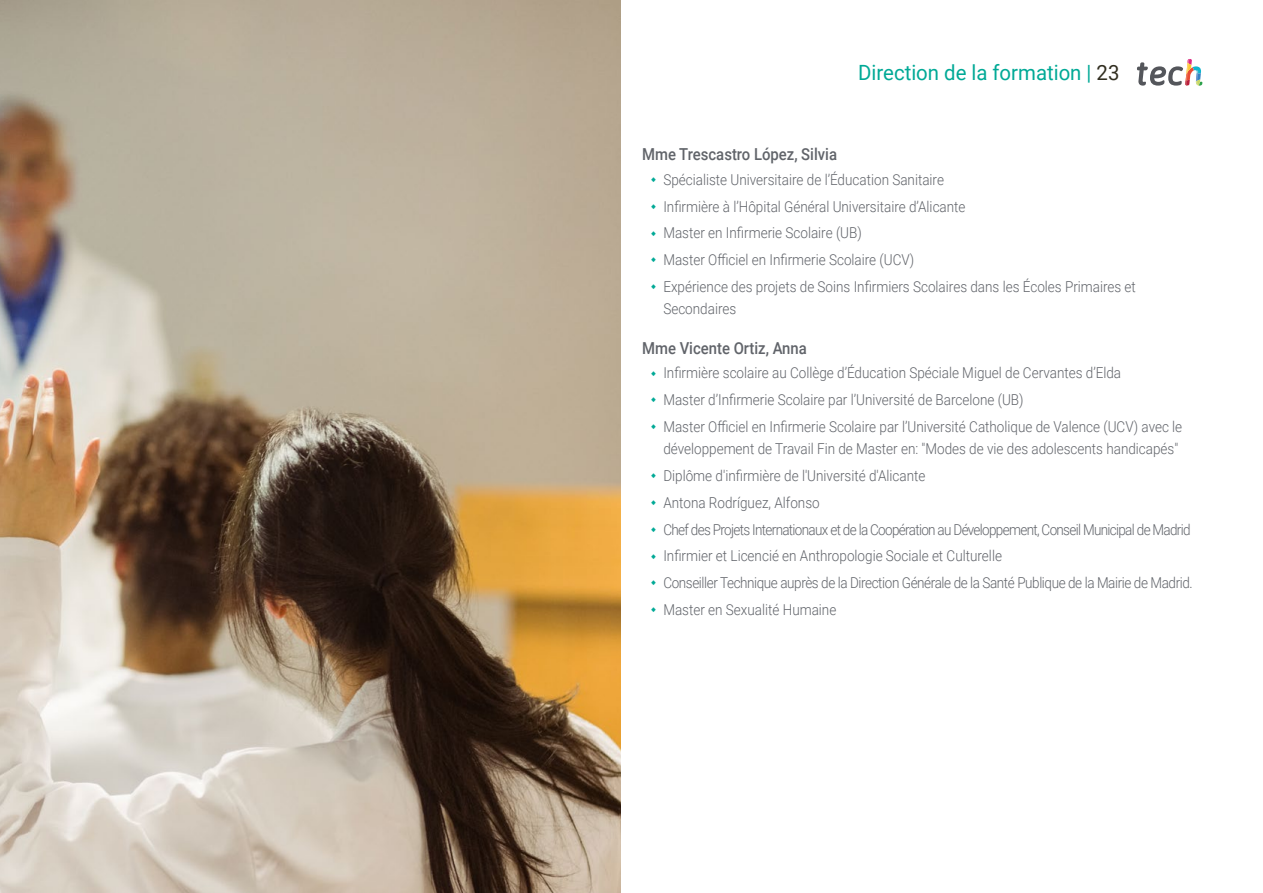
<style>
.page{position:relative;width:1263px;height:893px;background:#fff}
.page>*{position:absolute;margin:0;border:0;box-sizing:border-box;transform-origin:0 0}
.t1{font:21px "Roboto";color:#00a996}
.t2{font:500 16.5px "Roboto";color:#61646a;scale:.9 1}
.t3{font:300 15px/26.7px "Roboto";color:#61646a;scale:.9 1}
.s1{color:#312e20}
</style>
<div class="page">
<img style="left:0;top:0;width:621px;height:893px">
<svg style="left:1137px;top:59px;width:65px;height:27px"></svg>
<h1 class="t1" style="left:858px;top:57px;width:263px">Direction de la formation | <span class="s1">23</span></h1>
<p class="t2" style="left:642px;top:143px;width:218px">Mme Trescastro López, Silvia</p>
<p class="t3" style="left:663px;top:166px;width:527px">Spécialiste Universitaire de l’Éducation Sanitaire<br>Infirmière à l’Hôpital Général Universitaire d’Alicante<br>Master en Infirmerie Scolaire (UB)<br>Master Officiel en Infirmerie Scolaire (UCV)<br>Expérience des projets de Soins Infirmiers Scolaires dans les Écoles Primaires et</p>
<p class="t3" style="left:663px;top:295px;width:82px">Secondaires</p>
<p class="t2" style="left:642px;top:336px;width:184px">Mme Vicente Ortiz, Anna</p>
<p class="t3" style="left:663px;top:359px;width:578px">Infirmière scolaire au Collège d’Éducation Spéciale Miguel de Cervantes d’Elda<br>Master d’Infirmerie Scolaire par l’Université de Barcelone (UB)<br>Master Officiel en Infirmerie Scolaire par l’Université Catholique de Valence (UCV) avec le</p>
<p class="t3" style="left:663px;top:435px;width:590px">développement de Travail Fin de Master en: "Modes de vie des adolescents handicapés" Diplôme d'infirmière de l'Université d'Alicante<br>Antona Rodríguez, Alfonso<br>Chef des Projets Internationaux et de la Coopération au Développement, Conseil Municipal de Madrid Infirmier et Licencié en Anthropologie Sociale et Culturelle<br>Conseiller Technique auprès de la Direction Générale de la Santé Publique de la Mairie de Madrid.<br>Master en Sexualité Humaine</p>
</div>
